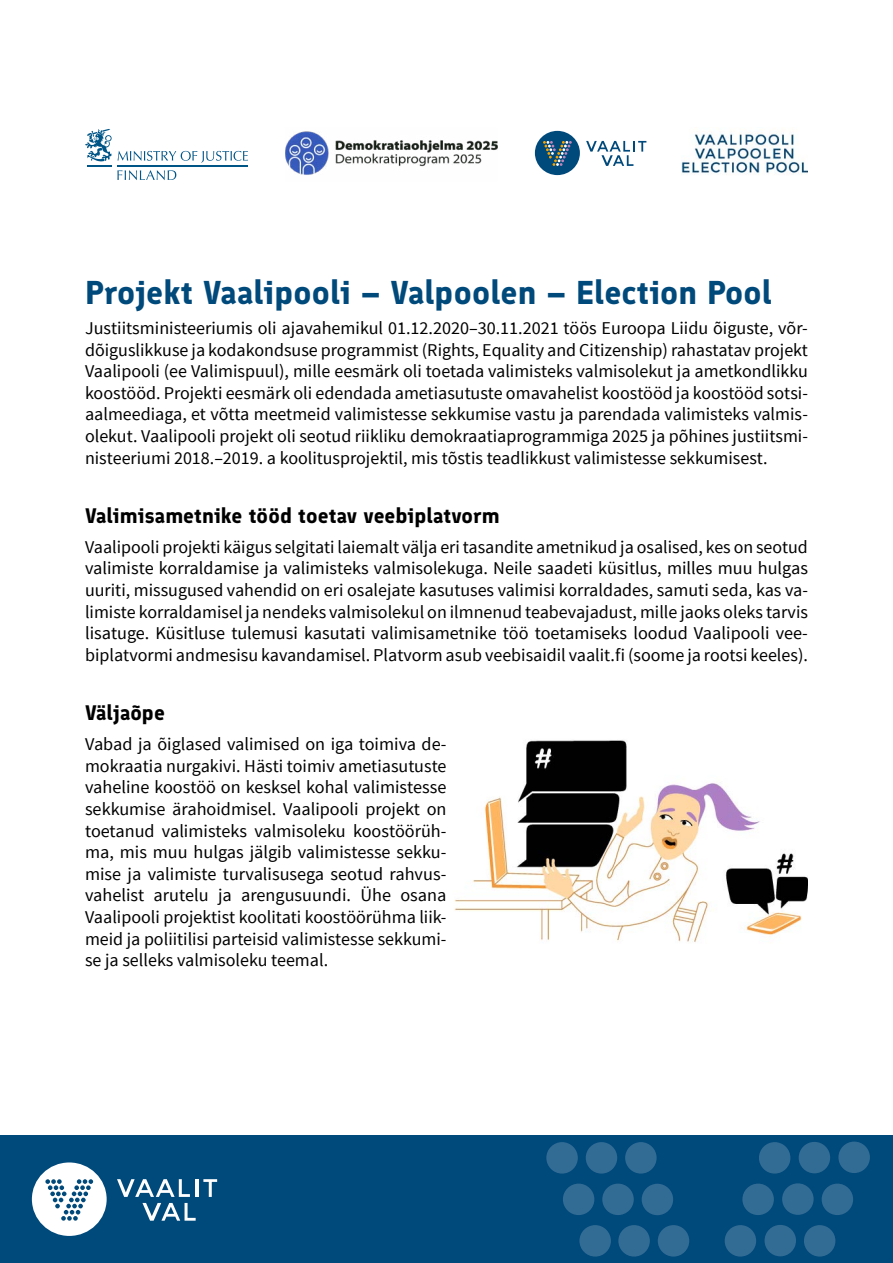
<style>
.page{position:relative;width:893px;height:1263px;background:#fff}
.page>*{position:absolute;margin:0;border:0;box-sizing:border-box;transform-origin:0 0}
.t1{font:700 33px "Finlandica";color:#00497b}
.t2{font:700 21px "Finlandica";color:#000}
.t3{font:18px/21.6px "Source Sans Pro";color:#000;text-align:justify}
</style>
<div class="page">
<div style="left:0;top:1135px;width:893px;height:128px;background:#00497b"></div>
<svg style="left:32px;top:1162px;width:75px;height:74px"></svg>
<svg style="left:117px;top:1179px;width:73px;height:18px"></svg>
<hr style="left:195px;top:1179px;width:3px;height:18px;background:#fff">
<svg style="left:203px;top:1179px;width:14px;height:18px"></svg>
<svg style="left:142px;top:1203px;width:54px;height:18px"></svg>
<svg style="left:546px;top:1141px;width:324px;height:116px"></svg>
<div style="left:535px;top:131px;width:45px;height:44px;background:#00497b;border-radius:50%"></div>
<svg style="left:543px;top:141px;width:29px;height:25px"></svg>
<svg style="left:586px;top:141px;width:60px;height:25px"></svg>
<img style="left:285px;top:131px;width:213px;height:44px">
<img style="left:682px;top:132px;width:126px;height:43px">
<svg style="left:85px;top:129px;width:163px;height:51px"></svg>
<hr style="left:117px;top:165px;width:131px;height:1px;background:#005587">
<img style="left:454px;top:740px;width:354px;height:203px">
<h1 class="t1" style="left:85px;top:272px;width:688px">Projekt Vaalipooli – Valpoolen – Election Pool</h1>
<p class="t3" style="left:85px;top:317px;width:724px">Justiitsministeeriumis oli ajavahemikul 01.12.2020–30.11.2021 töös Euroopa Liidu õiguste, võr&shy;dõiguslikkuse ja kodakondsuse programmist (Rights, Equality and Citizenship) rahastatav projekt Vaalipooli (ee Valimispuul), mille eesmärk oli toetada valimisteks valmisolekut ja ametkondlikku koostööd. Projekti eesmärk oli edendada ametiasutuste omavahelist koostööd ja koostööd sotsi&shy;aalmeediaga, et võtta meetmeid valimistesse sekkumise vastu ja parendada valimisteks valmis&shy;olekut. Vaalipooli projekt oli seotud riikliku demokraatiaprogrammiga 2025 ja põhines justiitsmi&shy;nisteeriumi 2018.–2019. a koolitusprojektil, mis tõstis teadlikkust valimistesse sekkumisest.</p>
<h2 class="t2" style="left:85px;top:502px;width:416px">Valimisametnike tööd toetav veebiplatvorm</h2>
<p class="t3" style="left:85px;top:536px;width:724px">Vaalipooli projekti käigus selgitati laiemalt välja eri tasandite ametnikud ja osalised, kes on seotud valimiste korraldamise ja valimisteks valmisolekuga. Neile saadeti küsitlus, milles muu hulgas uuriti, missugused vahendid on eri osalejate kasutuses valimisi korraldades, samuti seda, kas va&shy;limiste korraldamisel ja nendeks valmisolekul on ilmnenud teabevajadust, mille jaoks oleks tarvis lisatuge. Küsitluse tulemusi kasutati valimisametnike töö toetamiseks loodud Vaalipooli vee&shy;biplatvormi andmesisu kavandamisel. Platvorm asub veebisaidil vaalit.fi (soome ja rootsi keeles).</p>
<h2 class="t2" style="left:85px;top:699px;width:82px">Väljaõpe</h2>
<p class="t3" style="left:85px;top:734px;width:363px">Vabad ja õiglased valimised on iga toimiva de&shy;mokraatia nurgakivi. Hästi toimiv ametiasutuste vaheline koostöö on kesksel kohal valimistesse sekkumise ärahoidmisel. Vaalipooli projekt on toetanud valimisteks valmisoleku koostöörüh&shy;ma, mis muu hulgas jälgib valimistesse sekku&shy;mise ja valimiste turvalisusega seotud rahvus&shy;vahelist arutelu ja arengusuundi. Ühe osana Vaalipooli projektist koolitati koostöörühma liik&shy;meid ja poliitilisi parteisid valimistesse sekkumi&shy;se ja selleks valmisoleku teemal.</p>
</div>
